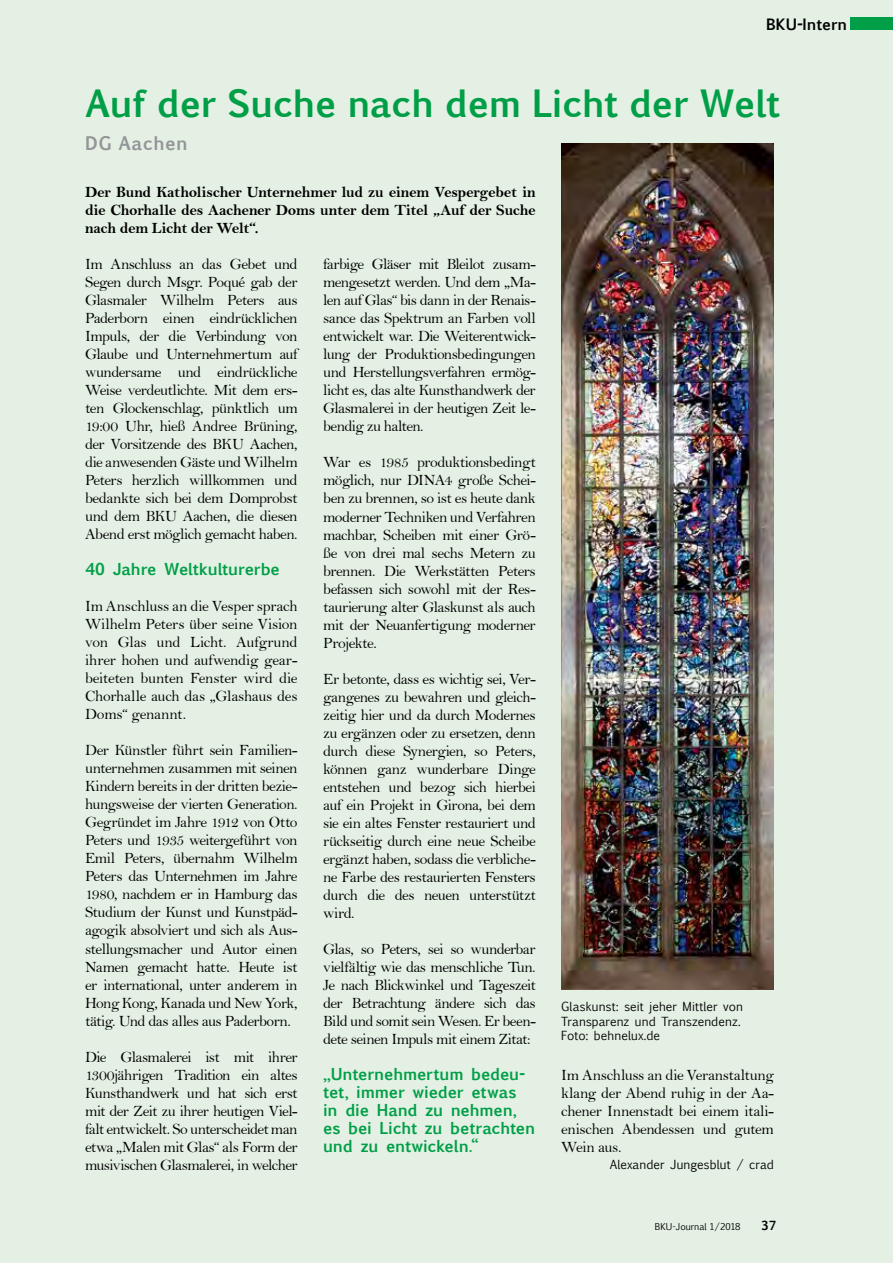
<style>
.page{position:relative;width:893px;height:1263px;background:#e4f0e4}
.page>*{position:absolute;margin:0;border:0;box-sizing:border-box;transform-origin:0 0}
.t1{font:700 36px "Euphemia UCAS";letter-spacing:-.01em;color:#009f47}
.t2{font:700 18px "Euphemia UCAS";letter-spacing:.025em;color:#939598}
.t3{font:15.75px/18px "Bell";letter-spacing:-.035em;color:#000;text-align:justify}
.t4{font:15.75px/18px "Bell MT Bold";letter-spacing:-.02em;color:#000;text-align:justify}
.t5{font:700 15.75px/18px "Euphemia UCAS";letter-spacing:-.01em;color:#009f47}
.t6{font:700 15px "Euphemia UCAS";color:#000}
.t7{font:12px/14.4px "Euphemia CAS";letter-spacing:.005em;color:#000}
.t8{font:700 12px "Euphemia UCAS";color:#000}
.t9{font:9px "Euphemia CAS";color:#000}
</style>
<div class="page">
<div style="left:850px;top:17px;width:43px;height:13px;background:#009f47"></div>
<img style="left:561px;top:143px;width:213px;height:846px">
<p class="t6" style="left:766px;top:13px;width:82px">BKU-Intern</p>
<h1 class="t1" style="left:85px;top:76px;width:696px">Auf der Suche nach dem Licht der Welt</h1>
<p class="t2" style="left:85px;top:129px;width:104px">DG Aachen</p>
<p class="t4" style="left:85px;top:183px;width:452px">Der Bund Katholischer Unternehmer lud zu einem Vespergebet in die Chorhalle des Aachener Doms unter dem Titel „Auf der Suche nach dem Licht der Welt“.</p>
<p class="t3" style="left:85px;top:255px;width:214px">Im Anschluss an das Gebet und Segen durch Msgr. Poqué gab der Glasmaler Wilhelm Peters aus Paderborn einen eindrücklichen Impuls, der die Verbindung von Glaube und Unternehmertum auf wundersame und eindrückliche Weise verdeutlichte. Mit dem ers&shy;ten Glockenschlag, pünktlich um 19:00 Uhr, hieß Andree Brüning, der Vorsitzende des BKU Aachen, die anwesenden Gäste und Wilhelm Peters herzlich willkommen und bedankte sich bei dem Domprobst und dem BKU Aachen, die diesen Abend erst möglich gemacht haben.</p>
<p class="t5" style="left:85px;top:561px;width:196px">40 Jahre Weltkulturerbe</p>
<p class="t3" style="left:85px;top:597px;width:214px">Im Anschluss an die Vesper sprach Wilhelm Peters über seine Vision von Glas und Licht. Aufgrund ihrer hohen und aufwendig gear&shy;beiteten bunten Fenster wird die Chorhalle auch das „Glashaus des Doms“ genannt.</p>
<p class="t3" style="left:85px;top:741px;width:214px">Der Künstler führt sein Familien&shy;unternehmen zusammen mit seinen Kindern bereits in der dritten bezie&shy;hungsweise der vierten Generation.<br>Gegründet im Jahre 1912 von Otto Peters und 1935 weitergeführt von Emil Peters, übernahm Wilhelm Peters das Unternehmen im Jahre 1980, nachdem er in Hamburg das Studium der Kunst und Kunstpäd&shy;agogik absolviert und sich als Aus&shy;stellungsmacher und Autor einen Namen gemacht hatte. Heute ist er international, unter anderem in Hong Kong, Kanada und New York, tätig. Und das alles aus Paderborn.</p>
<p class="t3" style="left:85px;top:1047px;width:214px">Die Glasmalerei ist mit ihrer 1300jährigen Tradition ein altes Kunsthandwerk und hat sich erst mit der Zeit zu ihrer heutigen Viel&shy;falt entwickelt. So unterscheidet man etwa „Malen mit Glas“ als Form der musivischen Glasmalerei, in welcher</p>
<p class="t3" style="left:323px;top:255px;width:214px">farbige Gläser mit Bleilot zusam&shy;mengesetzt werden. Und dem „Ma&shy;len auf Glas“ bis dann in der Renais&shy;sance das Spektrum an Farben voll entwickelt war. Die Weiterentwick&shy;lung der Produktionsbedingungen und Herstellungsverfahren ermög&shy;licht es, das alte Kunsthandwerk der Glasmalerei in der heutigen Zeit le&shy;bendig zu halten.</p>
<p class="t3" style="left:323px;top:453px;width:214px">War es 1985 produktionsbedingt möglich, nur DINA4 große Schei&shy;ben zu brennen, so ist es heute dank moderner Techniken und Verfahren machbar, Scheiben mit einer Grö&shy;ße von drei mal sechs Metern zu brennen. Die Werkstätten Peters befassen sich sowohl mit der Res&shy;taurierung alter Glaskunst als auch mit der Neuanfertigung moderner Projekte.</p>
<p class="t3" style="left:323px;top:669px;width:214px">Er betonte, dass es wichtig sei, Ver&shy;gangenes zu bewahren und gleich&shy;zeitig hier und da durch Modernes zu ergänzen oder zu ersetzen, denn durch diese Synergien, so Peters, können ganz wunderbare Dinge entstehen und bezog sich hierbei auf ein Projekt in Girona, bei dem sie ein altes Fenster restauriert und rückseitig durch eine neue Scheibe ergänzt haben, sodass die verbliche&shy;ne Farbe des restaurierten Fensters durch die des neuen unterstützt wird.</p>
<p class="t3" style="left:323px;top:939px;width:214px">Glas, so Peters, sei so wunderbar vielfältig wie das menschliche Tun.<br>Je nach Blickwinkel und Tageszeit der Betrachtung ändere sich das Bild und somit sein Wesen. Er been&shy;dete seinen Impuls mit einem Zitat:</p>
<p class="t5" style="left:323px;top:1065px;width:213px">„Unternehmertum bedeu&shy;tet, immer wieder etwas<br>in die Hand zu nehmen, es bei Licht zu betrachten und zu entwickeln.“</p>
<p class="t3" style="left:561px;top:1065px;width:214px">Im Anschluss an die Veranstaltung klang der Abend ruhig in der Aa&shy;chener Innenstadt bei einem itali&shy;enischen Abendessen und gutem Wein aus.</p>
<p class="t7" style="left:610px;top:1158px;width:166px">Alexander Jungesblut / crad</p>
<p class="t7" style="left:561px;top:1000px;width:183px">Glaskunst: seit jeher Mittler von<br>Transparenz und Transzendenz.<br>Foto: behnelux.de</p>
<p class="t9" style="left:655px;top:1220px;width:87px">BKU-Journal 1/2018</p>
<p class="t8" style="left:761px;top:1216px;width:17px">37</p>
</div>
